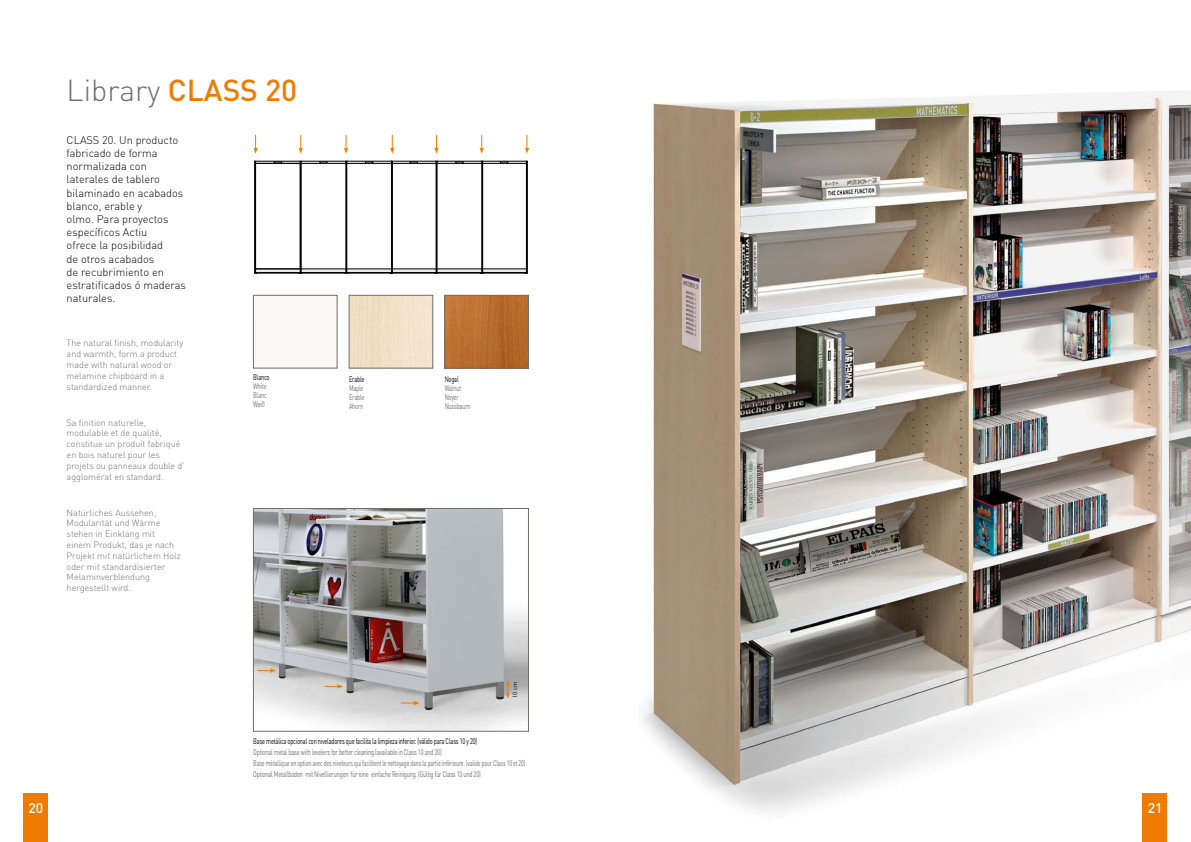
<style>
.page{position:relative;width:1191px;height:842px;background:#fff}
.page>*{position:absolute;margin:0;border:0;box-sizing:border-box;transform-origin:0 0}
.t1{font:300 30px "DIN";color:#6f6f6e}
.t2{font:500 14px "DIN";color:#fff}
.t3{font:300 11px/13.2px "DIN";color:#000}
.t4{font:300 9px/10.8px "DIN";color:#6f6f6e}
.t5{font:8px/9px "DIN";letter-spacing:-.03em;color:#6f6f6e;scale:.7 1}
.t6{font:8px "DIN";letter-spacing:-.03em;color:#000;scale:.7 1}
.t7{font:6px "DIN";color:#000}
.s1{font-weight:500;color:#ef7c00}
</style>
<div class="page">
<img style="left:447px;top:297px;width:79px;height:69px">
<div style="left:445px;top:295px;width:83px;height:73px;border:1px solid #6f6f6e"></div>
<img style="left:351px;top:297px;width:80px;height:69px">
<div style="left:349px;top:295px;width:84px;height:73px;border:1px solid #6f6f6e"></div>
<div style="left:253px;top:295px;width:84px;height:73px;border:1px solid #6f6f6e"></div>
<img style="left:255px;top:510px;width:271px;height:219px">
<div style="left:253px;top:508px;width:275px;height:223px;border:1px solid #6f6f6e"></div>
<div style="left:254px;top:161px;width:2px;height:112px;border:1px solid #000"></div>
<div style="left:300px;top:161px;width:1px;height:112px;border:1px solid #000"></div>
<div style="left:255px;top:272px;width:45px;height:1px;border:1px solid #000"></div>
<div style="left:255px;top:163px;width:45px;height:106px;border:1px solid #000"></div>
<div style="left:346px;top:161px;width:1px;height:112px;border:1px solid #000"></div>
<div style="left:301px;top:161px;width:45px;height:2px;border:1px solid #000"></div>
<div style="left:301px;top:272px;width:45px;height:1px;border:1px solid #000"></div>
<div style="left:436px;top:161px;width:1px;height:112px;border:1px solid #000"></div>
<div style="left:391px;top:161px;width:45px;height:2px;border:1px solid #000"></div>
<div style="left:391px;top:272px;width:45px;height:1px;border:1px solid #000"></div>
<div style="left:526px;top:161px;width:1px;height:112px;border:1px solid #000"></div>
<div style="left:481px;top:272px;width:45px;height:1px;border:1px solid #000"></div>
<div style="left:391px;top:161px;width:1px;height:112px;border:1px solid #000"></div>
<div style="left:347px;top:272px;width:44px;height:1px;border:1px solid #000"></div>
<div style="left:481px;top:161px;width:2px;height:112px;border:1px solid #000"></div>
<div style="left:437px;top:272px;width:45px;height:1px;border:1px solid #000"></div>
<svg style="left:253px;top:135px;width:5px;height:19px"></svg>
<svg style="left:298px;top:135px;width:5px;height:19px"></svg>
<svg style="left:344px;top:135px;width:4px;height:19px"></svg>
<svg style="left:390px;top:135px;width:4px;height:19px"></svg>
<svg style="left:434px;top:135px;width:5px;height:19px"></svg>
<svg style="left:479px;top:135px;width:5px;height:19px"></svg>
<svg style="left:525px;top:135px;width:4px;height:19px"></svg>
<svg style="left:401px;top:701px;width:18px;height:4px"></svg>
<svg style="left:324px;top:684px;width:19px;height:5px"></svg>
<svg style="left:257px;top:668px;width:19px;height:5px"></svg>
<svg style="left:506px;top:680px;width:4px;height:18px"></svg>
<div style="left:24px;top:793px;width:24px;height:49px;background:#ef7c00"></div>
<img style="left:643px;top:91px;width:548px;height:740px">
<div style="left:1142px;top:793px;width:24px;height:49px;background:#ef7c00"></div>
<h1 class="t1" style="left:67px;top:72px;width:232px">Library <span class="s1">CLASS 20</span></h1>
<p class="t3" style="left:67px;top:133px;width:121px">CLASS 20. Un producto fabricado de forma normalizada con laterales de tablero bilaminado en acabados blanco, erable y<br>olmo. Para proyectos específicos Actiu<br>ofrece la posibilidad<br>de otros acabados<br>de recubrimiento en estratificados ó maderas naturales.</p>
<p class="t4" style="left:67px;top:338px;width:118px">The natural finish, modularity and warmth, form a product made with natural wood or melamine chipboard in a standardized manner.</p>
<p class="t4" style="left:67px;top:417px;width:120px">Sa finition naturelle, modulable et de qualité, constitue un produit fabriqué en bois naturel pour les projets ou panneaux double d’ agglomérat en standard.</p>
<p class="t4" style="left:67px;top:507px;width:116px">Natürliches Aussehen,<br>Modularität und Wärme stehen in Einklang mit einem Produkt, das je nach<br>Projekt mit natürlichem Holz oder mit standardisierter<br>Melaminverblendung hergestellt wird.</p>
<p class="t6" style="left:253px;top:372px;width:25px">Blanco</p>
<p class="t5" style="left:253px;top:381px;width:21px;text-align:justify">White Blanc Weiß</p>
<p class="t6" style="left:349px;top:374px;width:23px">Erable</p>
<p class="t5" style="left:349px;top:383px;width:23px;text-align:justify">Maple Erable Ahorn</p>
<p class="t6" style="left:445px;top:374px;width:22px">Nogal</p>
<p class="t5" style="left:445px;top:383px;width:38px">Walnut<br>Noyer<br>Nussbaum</p>
<p class="t7" style="left:511px;top:698px;width:17px;rotate:-90deg">10 cm</p>
<p class="t6" style="left:253px;top:736px;width:321px">Base metálica opcional con niveladores que facilita la limpieza inferior. (válido para Class 10 y 20)</p>
<p class="t5" style="left:253px;top:746px;width:390px;line-height:11px">Optional metal base with levelers for better cleaning.(available in Class 10 and 20)<br>Base métallique en option avec des niveleurs qui facilitent le nettoyage dans la partie inférieure. (valide pour Class 10 et 20)<br>Optional Metallboden mit Nivellierungen für eine einfache Reinigung. (Gültig für Class 10 und 20)</p>
<h2 class="t2" style="left:28px;top:799px;width:16px">20</h2>
<h2 class="t2" style="left:1147px;top:799px;width:16px">21</h2>
</div>
